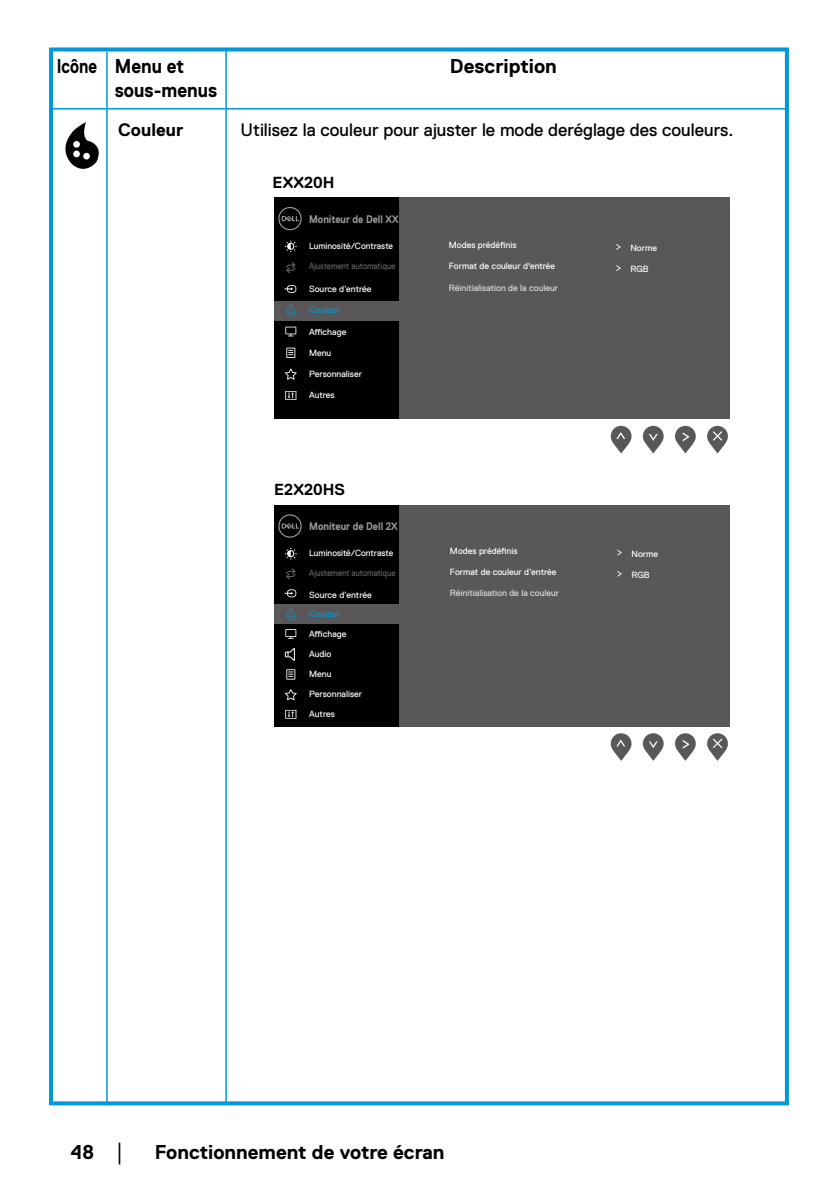
<style>
.page{position:relative;width:840px;height:1191px;background:#fff}
.page>*{position:absolute;margin:0;border:0;box-sizing:border-box;transform-origin:0 0}
.t1{font:700 20px "Dell Replica";color:#000}
.t2{font:700 20px/24px "Dell Replica";color:#000;scale:.8 1}
.t3{font:18px "Dell Replica";color:#000}
.t4{font:700 18px "Dell Replica";color:#000}
.t5{font:700 16px "Dell Replica";color:#000}
.t6{font:700 11px "Dell Replica";color:#9b9b9b;scale:.88 1}
.t7{font:9px "Dell Replica";color:#fff}
.t8{font:9px "Dell Replica";color:#dcdcdd}
.t9{font:9px "Dell Replica";color:#636363;scale:.9 1}
.t10{font:9px "Dell Replica";color:#0098d9}
.s1{font-family:"Arial";font-weight:400;font-size:18px}
</style>
<div class="page">
<svg style="left:65px;top:122px;width:34px;height:47px"></svg>
<svg style="left:675px;top:426px;width:20px;height:27px"></svg>
<svg style="left:707px;top:426px;width:20px;height:27px"></svg>
<svg style="left:642px;top:426px;width:21px;height:27px"></svg>
<svg style="left:610px;top:426px;width:21px;height:27px"></svg>
<div style="left:274px;top:198px;width:455px;height:221px;background:#595757"></div>
<div style="left:274px;top:198px;width:125px;height:221px;background:#000"></div>
<div style="left:274px;top:301px;width:125px;height:20px;background:#595757"></div>
<svg style="left:278px;top:207px;width:23px;height:23px"></svg>
<svg style="left:285px;top:240px;width:11px;height:12px"></svg>
<svg style="left:286px;top:262px;width:9px;height:11px"></svg>
<svg style="left:286px;top:304px;width:9px;height:12px"></svg>
<svg style="left:285px;top:327px;width:11px;height:9px"></svg>
<svg style="left:286px;top:348px;width:9px;height:10px"></svg>
<svg style="left:285px;top:368px;width:11px;height:12px"></svg>
<svg style="left:285px;top:391px;width:11px;height:9px"></svg>
<svg style="left:284px;top:285px;width:12px;height:8px"></svg>
<svg style="left:616px;top:244px;width:4px;height:6px"></svg>
<svg style="left:616px;top:265px;width:4px;height:6px"></svg>
<hr style="left:51px;top:108px;width:737px;height:1px;background:#0098d9">
<hr style="left:106px;top:52px;width:2px;height:1053px;background:#0098d9">
<hr style="left:225px;top:50px;width:2px;height:1054px;background:#0098d9">
<svg style="left:675px;top:733px;width:20px;height:28px"></svg>
<svg style="left:707px;top:733px;width:20px;height:28px"></svg>
<svg style="left:642px;top:733px;width:21px;height:28px"></svg>
<svg style="left:610px;top:733px;width:21px;height:28px"></svg>
<div style="left:274px;top:505px;width:455px;height:221px;background:#595757"></div>
<div style="left:274px;top:505px;width:125px;height:221px;background:#000"></div>
<div style="left:274px;top:604px;width:125px;height:19px;background:#595757"></div>
<svg style="left:278px;top:514px;width:23px;height:24px"></svg>
<svg style="left:285px;top:548px;width:11px;height:11px"></svg>
<svg style="left:286px;top:568px;width:9px;height:11px"></svg>
<svg style="left:286px;top:608px;width:9px;height:12px"></svg>
<svg style="left:285px;top:629px;width:11px;height:10px"></svg>
<svg style="left:286px;top:669px;width:9px;height:10px"></svg>
<svg style="left:285px;top:689px;width:11px;height:11px"></svg>
<svg style="left:285px;top:710px;width:11px;height:8px"></svg>
<svg style="left:284px;top:589px;width:12px;height:8px"></svg>
<svg style="left:284px;top:648px;width:11px;height:13px"></svg>
<svg style="left:617px;top:549px;width:4px;height:6px"></svg>
<svg style="left:617px;top:571px;width:4px;height:6px"></svg>
<svg style="left:784px;top:51px;width:4px;height:1050px;background:#39afe1"></svg>
<svg style="left:49px;top:51px;width:4px;height:1050px;background:#0499d9"></svg>
<svg style="left:49px;top:47px;width:739px;height:4px;background:#1fa4dd"></svg>
<svg style="left:49px;top:1101px;width:739px;height:4px;background:#17a1dc"></svg>
<h1 class="t2" style="left:115px;top:54px;width:129px;text-indent:-58px">Icône Menu et sous-menus</h1>
<h1 class="t1" style="left:449px;top:55px;width:108px">Description</h1>
<h2 class="t4" style="left:118px;top:120px;width:67px">Couleur</h2>
<h2 class="t3" style="left:240px;top:120px;width:494px">Utilisez la couleur pour ajuster le mode deréglage des couleurs.</h2>
<h3 class="t5" style="left:272px;top:173px;width:63px">EXX20H</h3>
<p class="t6" style="left:309px;top:213px;width:103px">Moniteur de Dell XX</p>
<p class="t7" style="left:309px;top:240px;width:85px">Luminosité/Contraste</p>
<p class="t9" style="left:309px;top:261px;width:97px">Ajustement automatique</p>
<p class="t7" style="left:309px;top:284px;width:64px">Source d’entrée</p>
<p class="t10" style="left:309px;top:305px;width:32px">Couleur</p>
<p class="t7" style="left:309px;top:326px;width:39px">Affichage</p>
<p class="t7" style="left:309px;top:348px;width:24px">Menu</p>
<p class="t7" style="left:309px;top:369px;width:54px">Personnaliser</p>
<p class="t7" style="left:309px;top:390px;width:27px">Autres</p>
<h3 class="t5" style="left:274px;top:481px;width:72px">E2X20HS</h3>
<p class="t6" style="left:309px;top:520px;width:102px">Moniteur de Dell 2X</p>
<p class="t7" style="left:309px;top:547px;width:85px">Luminosité/Contraste</p>
<p class="t9" style="left:309px;top:567px;width:97px">Ajustement automatique</p>
<p class="t7" style="left:309px;top:589px;width:64px">Source d’entrée</p>
<p class="t10" style="left:309px;top:609px;width:32px">Couleur</p>
<p class="t7" style="left:309px;top:629px;width:39px">Affichage</p>
<p class="t7" style="left:309px;top:649px;width:24px">Audio</p>
<p class="t7" style="left:309px;top:669px;width:24px">Menu</p>
<p class="t7" style="left:309px;top:689px;width:54px">Personnaliser</p>
<p class="t7" style="left:309px;top:708px;width:27px">Autres</p>
<p class="t7" style="left:448px;top:240px;width:69px">Modes prédéfinis</p>
<p class="t7" style="left:448px;top:261px;width:108px">Format de couleur d'entrée</p>
<p class="t8" style="left:448px;top:283px;width:111px">Réinitialisation de la couleur</p>
<p class="t7" style="left:449px;top:546px;width:69px">Modes prédéfinis</p>
<p class="t7" style="left:449px;top:567px;width:108px">Format de couleur d’entrée</p>
<p class="t8" style="left:449px;top:588px;width:111px">Réinitialisation de la couleur</p>
<p class="t7" style="left:630px;top:243px;width:28px">Norme</p>
<p class="t7" style="left:630px;top:264px;width:20px">RGB</p>
<p class="t7" style="left:631px;top:548px;width:28px">Norme</p>
<p class="t7" style="left:631px;top:570px;width:20px">RGB</p>
<h1 class="t1" style="left:71px;top:1141px;width:57px">48 <span class="s1">│</span></h1>
<h1 class="t1" style="left:155px;top:1141px;width:291px">Fonctionnement de votre écran</h1>
</div>
